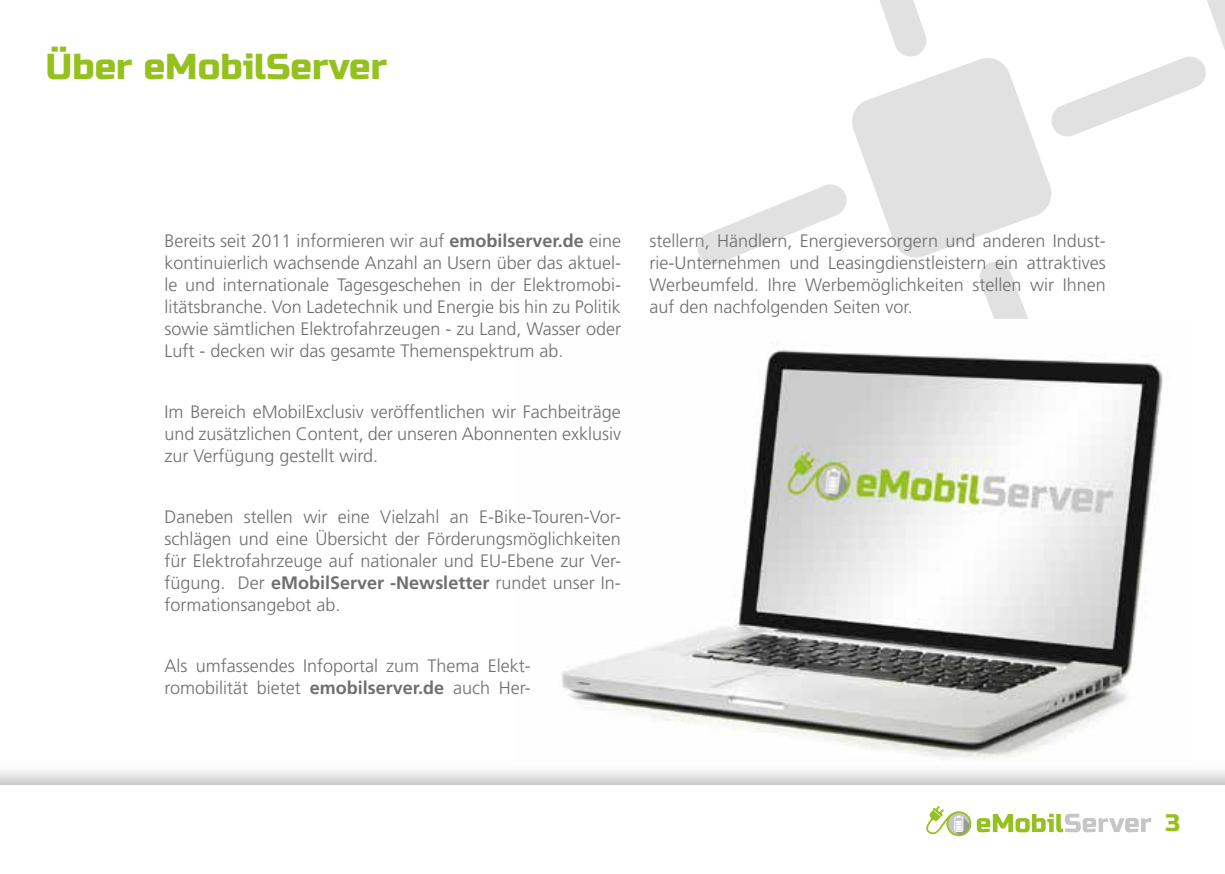
<style>
.page{position:relative;width:1225px;height:874px;background:#fff}
.page>*{position:absolute;margin:0;border:0;box-sizing:border-box;transform-origin:0 0}
.t1{font:36px "Russo One";color:#95c11f}
.t2{font:24px "Russo One";color:#95c11f}
.t3{font:300 18px/22px "Frutiger LT Pro";color:#706f6f;text-align:justify}
.s1{font-weight:700}
</style>
<div class="page">
<svg style="left:697px;top:0;width:528px;height:319px"></svg>
<div style="left:0;top:760px;width:1225px;height:113px;background:#000;opacity:.3"></div>
<div style="left:0;top:785px;width:1225px;height:88px;background:#fff"></div>
<img style="left:516px;top:350px;width:671px;height:411px">
<svg style="left:926px;top:806px;width:225px;height:30px"></svg>
<h1 class="t1" style="left:45px;top:45px;width:343px">Über eMobilServer</h1>
<p class="t3" style="left:164px;top:229px;width:458px">Bereits seit 2011 informieren wir auf <span class="s1">emobilserver.de</span> eine kontinuierlich wachsende Anzahl an Usern über das aktuel&shy;le und internationale Tagesgeschehen in der Elektromobi&shy;litätsbranche. Von Ladetechnik und Energie bis hin zu Politik sowie sämtlichen Elektrofahrzeugen - zu Land, Wasser oder Luft - decken wir das gesamte Themenspektrum ab.</p>
<p class="t3" style="left:164px;top:400px;width:458px">Im Bereich eMobilExclusiv veröffentlichen wir Fachbeiträge und zusätzlichen Content, der unseren Abonnenten exklusiv zur Verfügung gestellt wird.</p>
<p class="t3" style="left:164px;top:505px;width:458px">Daneben stellen wir eine Vielzahl an E-Bike-Touren-Vor&shy;schlägen und eine Übersicht der Förderungsmöglichkeiten für Elektrofahrzeuge auf nationaler und EU-Ebene zur Ver&shy;fügung. Der <span class="s1">eMobilServer -Newsletter</span> rundet unser In&shy;formationsangebot ab.</p>
<p class="t3" style="left:164px;top:654px;width:368px">Als umfassendes Infoportal zum Thema Elekt&shy;romobilität bietet <span class="s1">emobilserver.de</span> auch Her-</p>
<p class="t3" style="left:649px;top:229px;width:458px">stellern, Händlern, Energieversorgern und anderen Indust&shy;rie-Unternehmen und Leasingdienstleistern ein attraktives Werbeumfeld. Ihre Werbemöglichkeiten stellen wir Ihnen auf den nachfolgenden Seiten vor.</p>
<h2 class="t2" style="left:1165px;top:808px;width:16px">3</h2>
</div>
